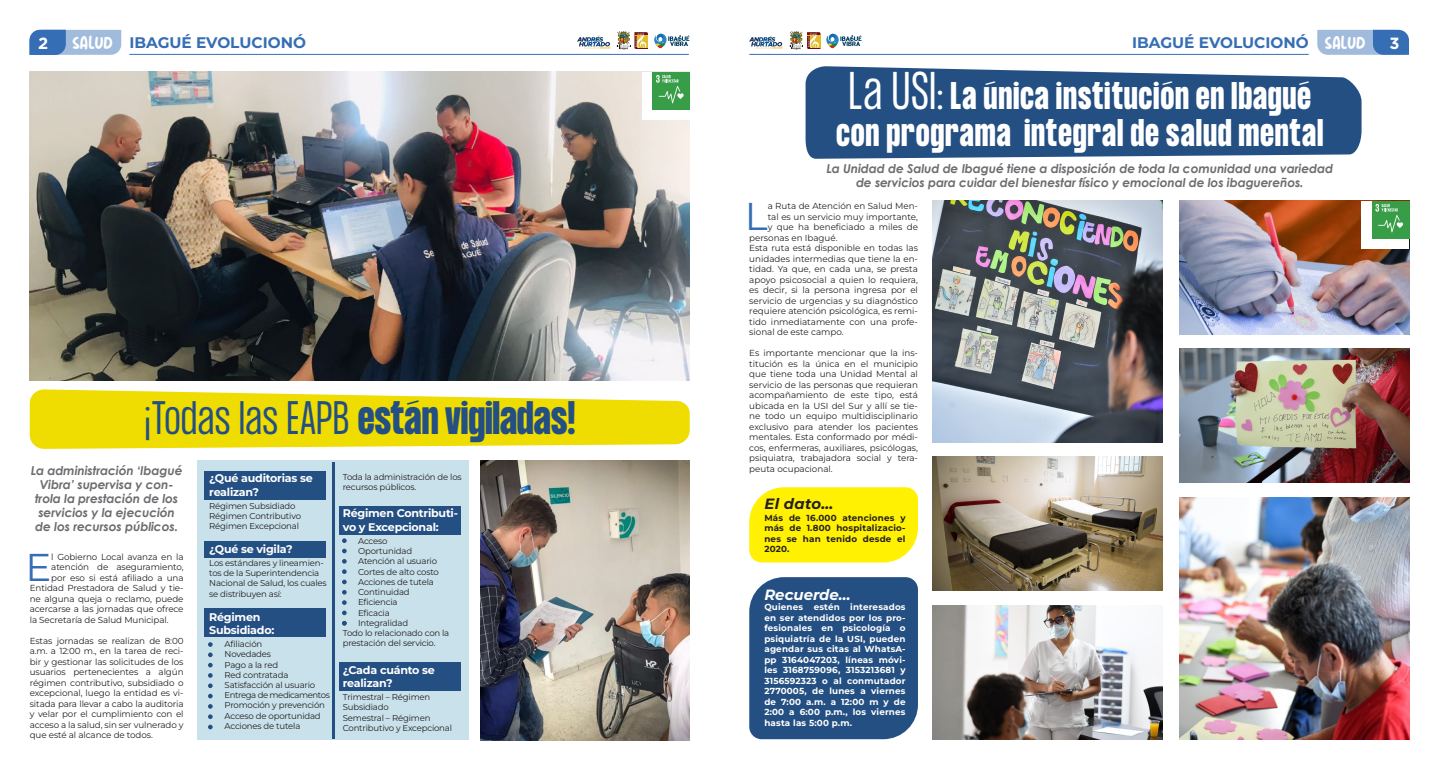
<style>
.page{position:relative;width:1439px;height:769px;background:#fff}
.page>*{position:absolute;margin:0;border:0;box-sizing:border-box;transform-origin:0 0}
.t1{font:700 41.04px "Formula Condensed";letter-spacing:.01em;color:#244f82}
.t2{font:38.76px "Montserrat";color:#366eb5}
.t3{font:700 33.69px "Formula Condensed";letter-spacing:.04em;color:#fff}
.t4{font:700 16.19px "Gotham";color:#fff}
.t5{font:700 15.31px "Montserrat";color:#366eb5}
.t6{font:italic 700 14.88px "Montserrat";color:#fff}
.t7{font:italic 700 14.88px "Montserrat";letter-spacing:.02em;color:#231f20}
.t8{font:italic 700 12.25px/14px "Century Gothic";letter-spacing:-.01em;color:#6c6d70;text-align:center}
.t9{font:700 11.11px/13.7px "Montserrat";letter-spacing:-.02em;color:#fff}
.t10{font:8.75px/10.5px "Montserrat";letter-spacing:-.01em;color:#231f20;text-align:justify}
.t11{font:700 8.75px/10.5px "Montserrat";letter-spacing:.02em;color:#fff;text-align:justify}
.t12{font:700 8.75px/10.5px "Montserrat";letter-spacing:.02em;color:#231f20;text-align:justify}
.t13{font:8.58px/10.2px "Montserrat";letter-spacing:-.02em;color:#231f20}
.t14{font:8.58px "Montserrat";letter-spacing:-.05em;color:#231f20}
.s1{font-family:"Pulang";font-weight:400;color:#fff}
.s2{font-weight:300;font-size:46.38px}
.s3{font-weight:300}
</style>
<div class="page">
<svg style="left:1317px;top:30px;width:92px;height:25px;background:#7ca0ce"></svg>
<svg style="left:749px;top:36px;width:33px;height:13px"></svg>
<svg style="left:789px;top:31px;width:72px;height:19px"></svg>
<svg style="left:616px;top:31px;width:73px;height:19px"></svg>
<svg style="left:577px;top:36px;width:33px;height:13px"></svg>
<svg style="left:30px;top:30px;width:91px;height:25px;background:#7a9fce"></svg>
<hr style="left:129px;top:54px;width:560px;height:1px;background:#366eb5">
<hr style="left:749px;top:54px;width:559px;height:1px;background:#366eb5">
<svg style="left:805px;top:66px;width:556px;height:93px;background:#385f8d"></svg>
<img style="left:1179px;top:498px;width:230px;height:241px">
<img style="left:933px;top:201px;width:229px;height:241px">
<img style="left:1179px;top:349px;width:230px;height:133px">
<img style="left:933px;top:606px;width:229px;height:133px">
<img style="left:1179px;top:201px;width:230px;height:133px">
<img style="left:933px;top:457px;width:229px;height:133px">
<img style="left:30px;top:72px;width:660px;height:308px">
<img style="left:480px;top:460px;width:210px;height:280px">
<svg style="left:30px;top:389px;width:660px;height:60px;background:#f1e126"></svg>
<div style="left:197px;top:460px;width:271px;height:279px;background:#c8e1eb"></div>
<div style="left:204px;top:471px;width:121px;height:28px;background:#244f82"></div>
<div style="left:204px;top:609px;width:121px;height:28px;background:#244f82"></div>
<div style="left:340px;top:507px;width:121px;height:28px;background:#244f82"></div>
<div style="left:340px;top:662px;width:121px;height:29px;background:#244f82"></div>
<div style="left:204px;top:541px;width:121px;height:17px;background:#244f82"></div>
<hr style="left:332px;top:462px;width:2px;height:277px;background:#244f82">
<svg style="left:208px;top:642px;width:5px;height:15px"></svg>
<svg style="left:208px;top:663px;width:5px;height:4px"></svg>
<svg style="left:208px;top:673px;width:5px;height:15px"></svg>
<svg style="left:208px;top:694px;width:5px;height:4px"></svg>
<svg style="left:208px;top:704px;width:5px;height:15px"></svg>
<svg style="left:208px;top:725px;width:5px;height:4px"></svg>
<svg style="left:342px;top:538px;width:5px;height:5px"></svg>
<svg style="left:342px;top:549px;width:5px;height:4px"></svg>
<svg style="left:342px;top:559px;width:5px;height:15px"></svg>
<svg style="left:342px;top:580px;width:5px;height:4px"></svg>
<svg style="left:342px;top:590px;width:5px;height:25px"></svg>
<svg style="left:342px;top:621px;width:5px;height:4px"></svg>
<div style="left:749px;top:487px;width:169px;height:75px;background:#fff101"></div>
<div style="left:749px;top:577px;width:169px;height:162px;background:#244f82"></div>
<div style="left:642px;top:72px;width:48px;height:48px;background:#fff"></div>
<div style="left:652px;top:72px;width:38px;height:37px;background:#379d46"></div>
<svg style="left:656px;top:75px;width:27px;height:28px"></svg>
<div style="left:1361px;top:201px;width:48px;height:47px;background:#fff"></div>
<div style="left:1372px;top:201px;width:37px;height:37px;background:#379d46"></div>
<svg style="left:1375px;top:204px;width:28px;height:28px"></svg>
<h3 class="t4" style="left:38px;top:33px;width:12px">2</h3>
<h3 class="t5" style="left:72px;top:33px;width:235px"><span class="s1">SALUD</span> IBAGUÉ EVOLUCIONÓ</h3>
<h3 class="t5" style="left:1132px;top:33px;width:235px">IBAGUÉ EVOLUCIONÓ <span class="s1">SALUD</span></h3>
<h3 class="t4" style="left:1389px;top:33px;width:12px">3</h3>
<p class="t3" style="left:849px;top:76px;width:463px"><span class="s2">La USI:</span> La única institución en Ibagué</p>
<p class="t3" style="left:836px;top:113px;width:488px">con programa integral de salud mental</p>
<p class="t1" style="left:144px;top:394px;width:432px"><span class="s3">¡Todas las EAPB</span> están vigiladas!</p>
<p class="t9" style="left:209px;top:471px;width:105px">¿Qué auditorias se</p>
<p class="t9" style="left:209px;top:485px;width:51px">realizan?</p>
<p class="t13" style="left:209px;top:500px;width:88px">Régimen Subsidiado</p>
<p class="t13" style="left:209px;top:511px;width:93px">Régimen Contributivo</p>
<p class="t13" style="left:209px;top:521px;width:91px">Régimen Excepcional</p>
<p class="t9" style="left:209px;top:542px;width:85px">¿Qué se vigila?</p>
<p class="t13" style="left:209px;top:557px;width:119px">Los estándares y lineamien&shy;tos de la Superintendencia<br>Nacional de Salud, los cuales se distribuyen así:</p>
<p class="t9" style="left:209px;top:609px;width:53px">Régimen</p>
<p class="t9" style="left:209px;top:623px;width:67px">Subsidiado:</p>
<p class="t13" style="left:209px;top:639px;width:55px">• Afiliación</p>
<p class="t13" style="left:209px;top:649px;width:63px">• Novedades</p>
<p class="t13" style="left:209px;top:659px;width:70px">• Pago a la red</p>
<p class="t13" style="left:209px;top:669px;width:81px">• Red contratada</p>
<p class="t13" style="left:209px;top:680px;width:108px">• Satisfacción al usuario</p>
<p class="t14" style="left:209px;top:689px;width:122px">• Entrega de medicamentos</p>
<p class="t13" style="left:209px;top:700px;width:117px">• Promoción y prevención</p>
<p class="t13" style="left:209px;top:710px;width:113px">• Acceso de oportunidad</p>
<p class="t13" style="left:209px;top:720px;width:93px">• Acciones de tutela</p>
<p class="t8" style="left:31px;top:463px;width:153px">La administración ‘Ibagué<br>Vibra’ supervisa y con&shy;trola la prestación de los servicios y la ejecución de los recursos públicos.</p>
<p class="t13" style="left:343px;top:471px;width:120px">Toda la administración de los recursos públicos.</p>
<p class="t9" style="left:343px;top:506px;width:117px">Régimen Contributi&shy;vo y Excepcional:</p>
<p class="t13" style="left:343px;top:535px;width:46px">• Acceso</p>
<p class="t13" style="left:343px;top:546px;width:71px">• Oportunidad</p>
<p class="t13" style="left:343px;top:556px;width:96px">• Atención al usuario</p>
<p class="t13" style="left:343px;top:566px;width:98px">• Cortes de alto costo</p>
<p class="t13" style="left:343px;top:576px;width:93px">• Acciones de tutela</p>
<p class="t13" style="left:343px;top:587px;width:68px">• Continuidad</p>
<p class="t13" style="left:343px;top:597px;width:56px">• Eficiencia</p>
<p class="t13" style="left:343px;top:607px;width:49px">• Eficacia</p>
<p class="t13" style="left:343px;top:617px;width:67px">• Integralidad</p>
<p class="t13" style="left:343px;top:628px;width:108px">Todo lo relacionado con la prestación del servicio.</p>
<p class="t9" style="left:343px;top:662px;width:94px">¿Cada cuánto se</p>
<p class="t9" style="left:343px;top:676px;width:51px">realizan?</p>
<p class="t13" style="left:343px;top:692px;width:89px">Trimestral – Régimen</p>
<p class="t13" style="left:343px;top:702px;width:47px">Subsidiado</p>
<p class="t13" style="left:343px;top:712px;width:89px">Semestral – Régimen</p>
<p class="t13" style="left:343px;top:722px;width:111px">Contributivo y Excepcional</p>
<p class="t2" style="left:25px;top:541px;width:27px">E</p>
<p class="t10" style="left:51px;top:551px;width:134px">l Gobierno Local avanza en la</p>
<p class="t10" style="left:51px;top:562px;width:134px">atención de aseguramiento,</p>
<p class="t10" style="left:51px;top:572px;width:134px">por eso si está afiliado a una</p>
<p class="t10" style="left:30px;top:583px;width:155px">Entidad Prestadora de Salud y tie-</p>
<p class="t10" style="left:30px;top:593px;width:155px">ne alguna queja o reclamo, puede</p>
<p class="t10" style="left:30px;top:604px;width:155px">acercarse a las jornadas que ofrece</p>
<p class="t10" style="left:30px;top:614px;width:140px">la Secretaría de Salud Municipal.</p>
<p class="t10" style="left:30px;top:635px;width:155px">Estas jornadas se realizan de 8:00 a.m. a 12:00 m., en la tarea de reci&shy;bir y gestionar las solicitudes de los usuarios pertenecientes a algún régimen contributivo, subsidiado o excepcional, luego la entidad es vi&shy;sitada para llevar a cabo la auditoria y velar por el cumplimiento con el acceso a la salud, sin ser vulnerado y que esté al alcance de todos.</p>
<p class="t8" style="left:826px;top:161px;width:508px">La Unidad de Salud de Ibagué tiene a disposición de toda la comunidad una variedad</p>
<p class="t8" style="left:856px;top:175px;width:449px">de servicios para cuidar del bienestar físico y emocional de los ibaguereños.</p>
<p class="t2" style="left:745px;top:191px;width:24px">L</p>
<p class="t10" style="left:767px;top:201px;width:152px">a Ruta de Atención en Salud Men-</p>
<p class="t10" style="left:767px;top:211px;width:152px">tal es un servicio muy importante,</p>
<p class="t10" style="left:767px;top:222px;width:152px">y que ha beneficiado a miles de</p>
<p class="t10" style="left:749px;top:232px;width:90px">personas en Ibagué.</p>
<p class="t10" style="left:749px;top:243px;width:170px">Esta ruta está disponible en todas las unidades intermedias que tiene la en&shy;tidad. Ya que, en cada una, se presta apoyo psicosocial a quien lo requiera, es decir, si la persona ingresa por el servicio de urgencias y su diagnóstico requiere atención psicológica, es remi&shy;tido inmediatamente con una profe&shy;sional de este campo.</p>
<p class="t10" style="left:749px;top:348px;width:170px">Es importante mencionar que la ins&shy;titución es la única en el municipio que tiene toda una Unidad Mental al servicio de las personas que requieran acompañamiento de este tipo, está ubicada en la USI del Sur y allí se tie&shy;ne todo un equipo multidisciplinario exclusivo para atender los pacientes mentales. Esta conformado por médi&shy;cos, enfermeras, auxiliares, psicólogas, psiquiatra, trabajadora social y tera&shy;peuta ocupacional.</p>
<p class="t7" style="left:764px;top:493px;width:71px">El dato…</p>
<p class="t12" style="left:764px;top:512px;width:143px">Más de 16.000 atenciones y más de 1.800 hospitalizacio&shy;nes se han tenido desde el 2020.</p>
<p class="t6" style="left:764px;top:584px;width:88px">Recuerde…</p>
<p class="t11" style="left:764px;top:601px;width:143px">Quienes estén interesados en ser atendidos por los pro&shy;fesionales en psicología o psiquiatría de la USI, pueden agendar sus citas al WhatsA&shy;pp 3164047203, líneas móvi&shy;les 3168759096, 3153213681 y 3156592323 o al conmutador 2770005, de lunes a viernes de 7:00 a.m. a 12:00 m y de 2:00 a 6:00 p.m., los viernes hasta las 5:00 p.m.</p>
</div>
